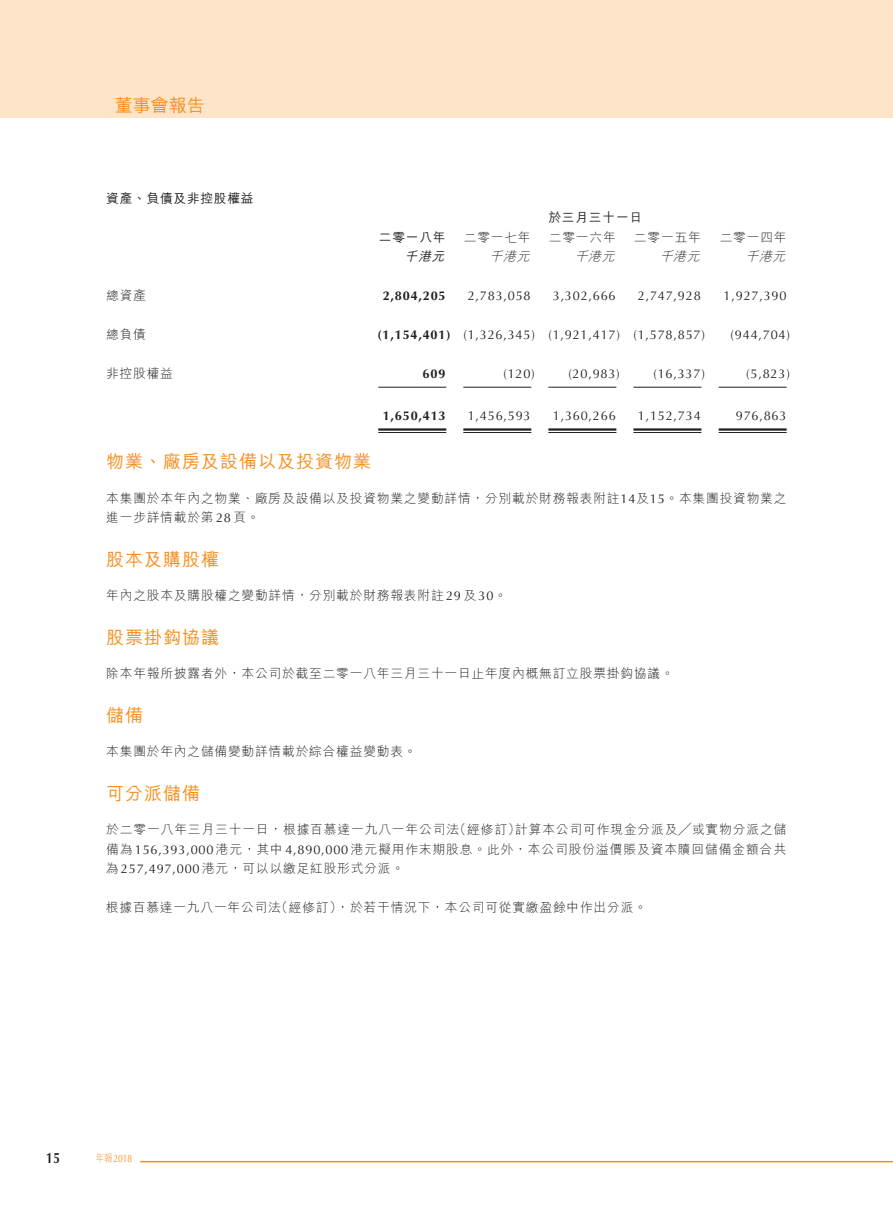
<style>
.page{position:relative;width:893px;height:1212px;background:#fff}
.page>*{position:absolute;margin:0;border:0;box-sizing:border-box;transform-origin:0 0}
.t1{font:500 18px "M Hei HK";letter-spacing:.055em;color:#f68e1e}
.t2{font:700 15px "Optima";color:#231f20;scale:.8 1}
.t3{font:300 12.75px/19.5px "M Hei HK";letter-spacing:.06em;color:#231f20}
.t4{font:12.75px "Optima";letter-spacing:.06em;color:#231f20}
.t5{font:700 12.75px "Optima";letter-spacing:.06em;color:#231f20}
.t6{font:500 12.75px "M Hei HK";letter-spacing:.06em;color:#231f20}
.t7{font:italic 300 12.75px "M Hei HK";color:#231f20}
.t8{font:italic 500 12.75px "M Hei HK";color:#231f20}
.t9{font:10.5px "Optima";color:#f68e1e;scale:.8 1}
.s1{font-family:"Optima";font-weight:400}
.s2{font-family:"M Hei HK";font-weight:300}
</style>
<div class="page">
<div style="left:0;top:0;width:893px;height:117px;background:#fee5c9"></div>
<hr style="left:140px;top:1161px;width:753px;height:1px;background:#f68e1e">
<hr style="left:378px;top:387px;width:68px;height:1px;background:#231f20">
<hr style="left:463px;top:387px;width:68px;height:1px;background:#231f20">
<hr style="left:548px;top:387px;width:68px;height:1px;background:#231f20">
<hr style="left:633px;top:387px;width:68px;height:1px;background:#231f20">
<hr style="left:719px;top:387px;width:68px;height:1px;background:#231f20">
<hr style="left:378px;top:428px;width:68px;height:3px;background:#231f20">
<hr style="left:378px;top:432px;width:68px;height:1px;background:#231f20">
<hr style="left:463px;top:428px;width:68px;height:3px;background:#231f20">
<hr style="left:463px;top:432px;width:68px;height:1px;background:#231f20">
<hr style="left:548px;top:428px;width:68px;height:3px;background:#231f20">
<hr style="left:548px;top:432px;width:68px;height:1px;background:#231f20">
<hr style="left:633px;top:428px;width:68px;height:3px;background:#231f20">
<hr style="left:633px;top:432px;width:68px;height:1px;background:#231f20">
<hr style="left:719px;top:428px;width:68px;height:3px;background:#231f20">
<hr style="left:719px;top:432px;width:68px;height:1px;background:#231f20">
<h1 class="t1" style="left:115px;top:92px;width:91px">董事會報告</h1>
<p class="t6" style="left:106px;top:189px;width:149px">資產、負債及非控股權益</p>
<p class="t6" style="left:548px;top:208px;width:95px">於三月三十一日</p>
<p class="t6" style="left:379px;top:228px;width:68px">二零一八年</p>
<p class="t3" style="left:464px;top:227px;width:68px">二零一七年</p>
<p class="t3" style="left:549px;top:227px;width:68px">二零一六年</p>
<p class="t3" style="left:634px;top:227px;width:68px">二零一五年</p>
<p class="t3" style="left:720px;top:227px;width:68px">二零一四年</p>
<p class="t8" style="left:405px;top:247px;width:46px">千港元</p>
<p class="t7" style="left:490px;top:248px;width:46px">千港元</p>
<p class="t7" style="left:575px;top:248px;width:46px">千港元</p>
<p class="t7" style="left:660px;top:248px;width:46px">千港元</p>
<p class="t7" style="left:745px;top:248px;width:46px">千港元</p>
<p class="t3" style="left:106px;top:285px;width:41px">總資產</p>
<p class="t5" style="left:383px;top:288px;width:64px">2,804,205</p>
<p class="t4" style="left:468px;top:289px;width:64px">2,783,058</p>
<p class="t4" style="left:553px;top:289px;width:64px">3,302,666</p>
<p class="t4" style="left:638px;top:289px;width:64px">2,747,928</p>
<p class="t4" style="left:724px;top:289px;width:64px">1,927,390</p>
<p class="t3" style="left:106px;top:324px;width:41px">總負債</p>
<p class="t5" style="left:378px;top:327px;width:74px">)1,154,401(</p>
<p class="t4" style="left:463px;top:328px;width:73px">)1,326,345(</p>
<p class="t4" style="left:548px;top:328px;width:73px">)1,921,417(</p>
<p class="t4" style="left:633px;top:328px;width:73px">)1,578,857(</p>
<p class="t4" style="left:731px;top:328px;width:61px">)944,704(</p>
<p class="t3" style="left:106px;top:363px;width:68px">非控股權益</p>
<p class="t5" style="left:423px;top:366px;width:24px">609</p>
<p class="t4" style="left:503px;top:367px;width:33px">)120(</p>
<p class="t4" style="left:568px;top:367px;width:53px">)20,983(</p>
<p class="t4" style="left:653px;top:367px;width:53px">)16,337(</p>
<p class="t4" style="left:746px;top:367px;width:45px">)5,823(</p>
<p class="t5" style="left:383px;top:408px;width:64px">1,650,413</p>
<p class="t4" style="left:468px;top:409px;width:64px">1,456,593</p>
<p class="t4" style="left:553px;top:409px;width:64px">1,360,266</p>
<p class="t4" style="left:638px;top:409px;width:64px">1,152,734</p>
<p class="t4" style="left:736px;top:409px;width:52px">976,863</p>
<h1 class="t1" style="left:106px;top:449px;width:266px">物業、廠房及設備以及投資物業</h1>
<p class="t3" style="left:106px;top:488px;width:682px">本集團於本年內之物業、廠房及設備以及投資物業之變動詳情，分別載於財務報表附註<span class="s1">14</span>及<span class="s1">15</span>。本集團投資物業之進一步詳情載於第<span class="s1">28</span> 頁。</p>
<h1 class="t1" style="left:106px;top:546px;width:114px">股本及購股權</h1>
<p class="t3" style="left:106px;top:585px;width:402px">年內之股本及購股權之變動詳情，分別載於財務報表附註<span class="s1">29</span> 及 <span class="s1">30</span>。</p>
<h1 class="t1" style="left:106px;top:624px;width:114px">股票掛鈎協議</h1>
<p class="t3" style="left:106px;top:663px;width:569px">除本年報所披露者外，本公司於截至二零一八年三月三十一日止年度內概無訂立股票掛鈎協議。</p>
<h1 class="t1" style="left:106px;top:702px;width:38px">儲備</h1>
<p class="t3" style="left:106px;top:741px;width:312px">本集團於年內之儲備變動詳情載於綜合權益變動表。</p>
<h1 class="t1" style="left:106px;top:780px;width:95px">可分派儲備</h1>
<p class="t3" style="left:515px;top:819px;width:273px">計算本公司可作現金分派及╱或實物分派之儲</p>
<p class="t3" style="left:453px;top:819px;width:69px">（經修訂）</p>
<p class="t3" style="left:106px;top:819px;width:682px">於二零一八年三月三十一日，根據百慕達一九八一年公司法<br>備為<span class="s1">156,393,000</span> 港元，其中<span class="s1">4,890,000</span> 港元擬用作末期股息。此外，本公司股份溢價賬及資本贖回儲備金額合共為<span class="s1">257,497,000</span> 港元，可以以繳足紅股形式分派。</p>
<p class="t3" style="left:275px;top:897px;width:373px">（經修訂 ，） 於若干情況下，本公司可從實繳盈餘中作出分派。</p>
<p class="t3" style="left:106px;top:897px;width:177px">根據百慕達一九八一年公司法</p>
<p class="t2" style="left:46px;top:1149px;width:19px">15</p>
<p class="t9" style="left:96px;top:1152px;width:47px"><span class="s2">年報</span>2018</p>
</div>
